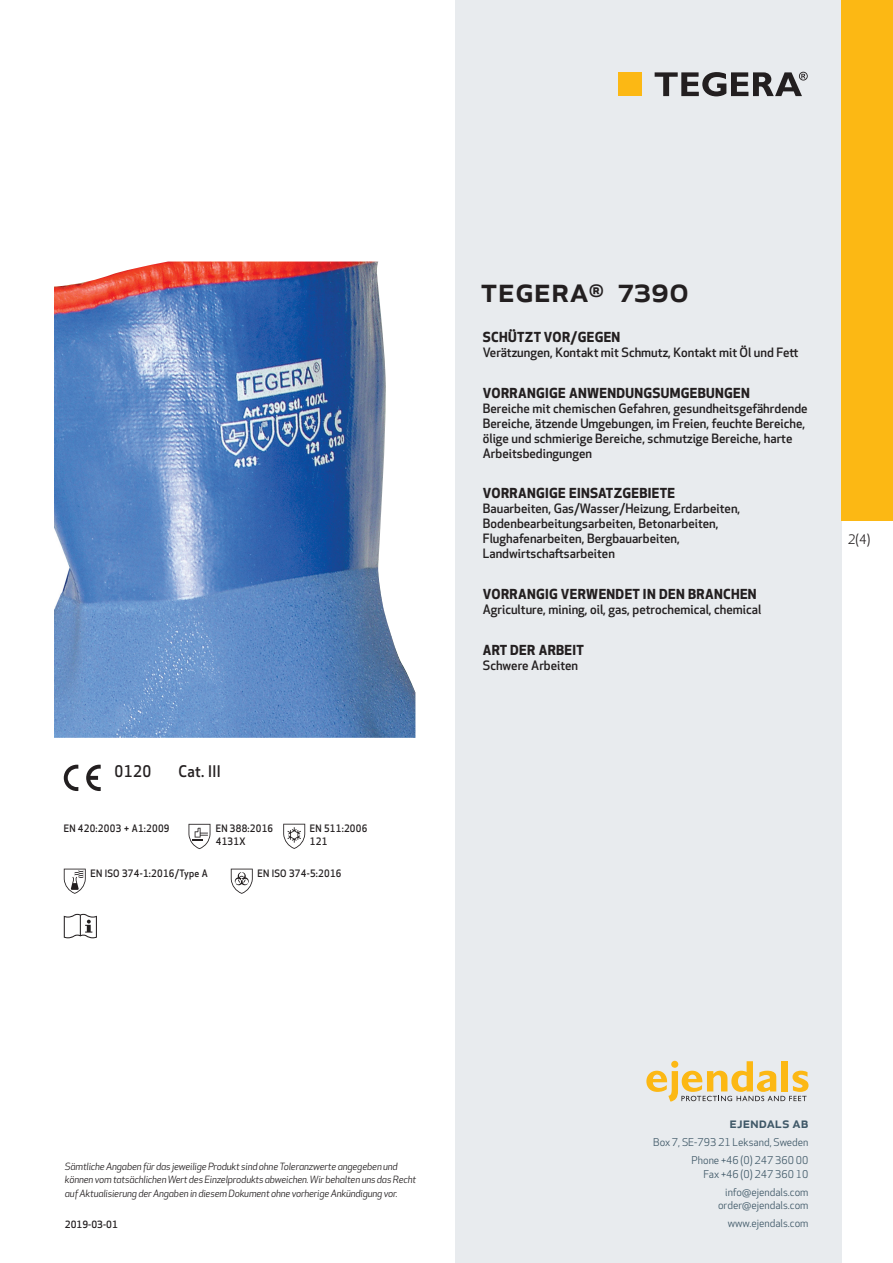
<style>
.page{position:relative;width:893px;height:1263px;background:#fff}
.page>*{position:absolute;margin:0;border:0;box-sizing:border-box;transform-origin:0 0}
.prodname{font:500 34.5px "Apex New";color:#231f20}
.Artikel{font:500 15.6px "Apex New";letter-spacing:.025em;color:#231f20;scale:.95 1}
.t1{font:500 15px "Apex New";color:#405968}
.Funktion_body{font:700 13.5px "Apex New";letter-spacing:.025em;color:#231f20}
.t2{font:12.75px "Apex New";color:#231f20}
.Funktion_body-2{font:500 12.6px/15px "Apex New";color:#231f20}
.t3{font:10.5px/18px "Apex New";color:#405968;text-align:right}
.Artikel-2{font:500 10.05px/13.2px "Apex New";letter-spacing:.025em;color:#231f20;scale:.95 1}
.t4{font:italic 9.75px/13.5px "Apex New";letter-spacing:-.015em;color:#231f20}
.Sidfot_datum{font:500 9.75px "Apex New";color:#231f20}
</style>
<div class="page">
<div style="left:455px;top:0;width:387px;height:1263px;background:#e8ebee"></div>
<svg style="left:646px;top:1061px;width:162px;height:40px"></svg>
<div style="left:842px;top:0;width:51px;height:520px;background:#fcb814"></div>
<div style="left:618px;top:72px;width:24px;height:24px;background:#fcb814"></div>
<svg style="left:655px;top:72px;width:153px;height:24px"></svg>
<svg style="left:86px;top:765px;width:15px;height:26px"></svg>
<svg style="left:64px;top:765px;width:14px;height:26px"></svg>
<svg style="left:189px;top:824px;width:21px;height:25px"></svg>
<svg style="left:283px;top:824px;width:22px;height:25px"></svg>
<svg style="left:64px;top:869px;width:22px;height:25px"></svg>
<svg style="left:231px;top:869px;width:22px;height:25px"></svg>
<svg style="left:64px;top:914px;width:33px;height:24px"></svg>
<img style="left:54px;top:261px;width:361px;height:477px">
<p class="Artikel" style="left:115px;top:761px;width:40px">0120</p>
<p class="Artikel" style="left:178px;top:761px;width:46px">Cat. III</p>
<p class="Artikel-2" style="left:64px;top:821px;width:113px">EN 420:2003 + A1:2009</p>
<p class="Artikel-2" style="left:216px;top:821px;width:62px">EN 388:2016<br>4131X</p>
<p class="Artikel-2" style="left:310px;top:821px;width:62px">EN 511:2006<br>121</p>
<p class="Artikel-2" style="left:91px;top:866px;width:125px">EN ISO 374-1:2016/Type A</p>
<p class="Artikel-2" style="left:258px;top:866px;width:90px">EN ISO 374-5:2016</p>
<p class="prodname" style="left:480px;top:266px;width:210px">TEGERA<sup>®</sup> 7390</p>
<p class="Funktion_body" style="left:483px;top:327px;width:139px">SCHÜTZT VOR/GEGEN</p>
<p class="Funktion_body-2" style="left:483px;top:345px;width:317px">Verätzungen, Kontakt mit Schmutz, Kontakt mit Öl und Fett</p>
<p class="Funktion_body" style="left:483px;top:383px;width:269px">VORRANGIGE ANWENDUNGSUMGEBUNGEN</p>
<p class="Funktion_body-2" style="left:483px;top:400px;width:326px">Bereiche mit chemischen Gefahren, gesundheitsgefährdende Bereiche, ätzende Umgebungen, im Freien, feuchte Bereiche, ölige und schmierige Bereiche, schmutzige Bereiche, harte Arbeitsbedingungen</p>
<p class="Funktion_body" style="left:483px;top:483px;width:194px">VORRANGIGE EINSATZGEBIETE</p>
<p class="Funktion_body-2" style="left:483px;top:501px;width:259px">Bauarbeiten, Gas/Wasser/Heizung, Erdarbeiten, Bodenbearbeitungsarbeiten, Betonarbeiten, Flughafenarbeiten, Bergbauarbeiten, Landwirtschaftsarbeiten</p>
<p class="Funktion_body" style="left:483px;top:584px;width:275px">VORRANGIG VERWENDET IN DEN BRANCHEN</p>
<p class="Funktion_body-2" style="left:483px;top:601px;width:280px">Agriculture, mining, oil, gas, petrochemical, chemical</p>
<p class="Funktion_body" style="left:483px;top:640px;width:103px">ART DER ARBEIT</p>
<p class="Funktion_body-2" style="left:483px;top:657px;width:97px">Schwere Arbeiten</p>
<p class="t2" style="left:848px;top:531px;width:24px">2(4)</p>
<p class="t4" style="left:65px;top:1159px;width:353px">Sämtliche Angaben für das jeweilige Produkt sind ohne Toleranzwerte angegeben und können vom tatsächlichen Wert des Einzelprodukts abweichen. Wir behalten uns das Recht auf Aktualisierung der Angaben in diesem Dokument ohne vorherige Ankündigung vor.</p>
<p class="Sidfot_datum" style="left:65px;top:1218px;width:54px">2019-03-01</p>
<p class="t1" style="left:729px;top:1113px;width:80px">ejendals ab</p>
<p class="t3" style="left:653px;top:1133px;width:157px">Box 7, SE-793 21 Leksand, Sweden<br>Phone +46 (0) 247 360 00</p>
<p class="t3" style="left:703px;top:1165px;width:107px">Fax +46 (0) 247 360 10 info@ejendals.com</p>
<p class="t3" style="left:718px;top:1196px;width:92px">order@ejendals.com</p>
<p class="t3" style="left:728px;top:1215px;width:82px">www.ejendals.com</p>
</div>
